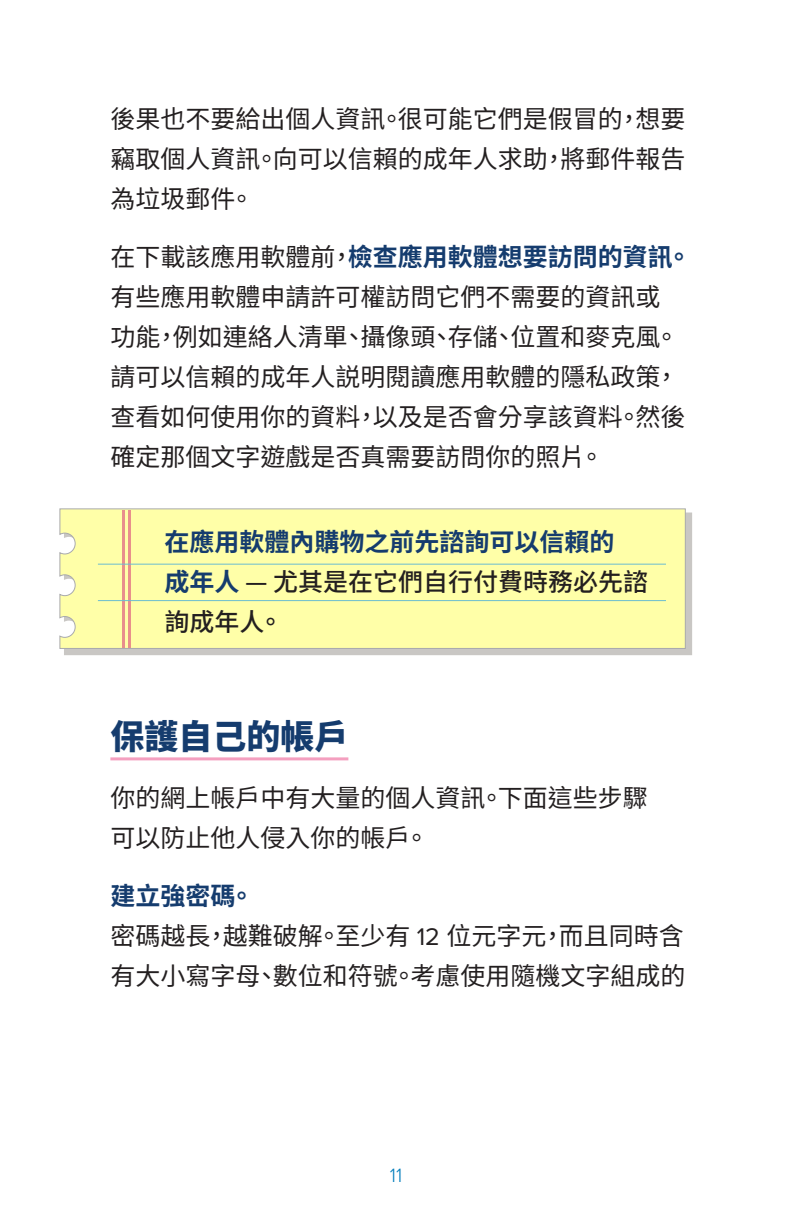
<style>
.page{position:relative;width:792px;height:1224px;background:#fff}
.page>*{position:absolute;margin:0;border:0;box-sizing:border-box;transform-origin:0 0}
.H2_-_Pink{font:800 34px "Source Han Sans TW";color:#153c6e}
.t1{font:25px/40px "Source Han Sans TW";color:#231f20}
.t2{font:700 25px/40px "Source Han Sans TW";color:#153c6e}
.t3{font:300 20px "Proxima Nova";color:#007dbb}
.s1{font-weight:700;color:#153c6e}
.s2{font-weight:500;color:#231f20}
.s3{font-family:"Proxima Nova"}
</style>
<div class="page">
<div style="left:64px;top:513px;width:628px;height:142px;background:#c9c7c4"></div>
<div style="left:59px;top:508px;width:627px;height:141px;background:#ffffa8"></div>
<hr style="left:128px;top:510px;width:3px;height:138px;background:#e88f8c">
<hr style="left:122px;top:510px;width:3px;height:138px;background:#e88f8c">
<hr style="left:98px;top:564px;width:568px;height:1px;background:#6bbdd1">
<hr style="left:98px;top:600px;width:568px;height:1px;background:#6bbdd1">
<hr style="left:110px;top:757px;width:238px;height:3px;background:#f49fbf">
<p class="t1" style="left:110px;top:99px;width:577px;text-align:justify">後果也不要給出個人資訊。很可能它們是假冒的，想要竊取個人資訊。向可以信賴的成年人求助，將郵件報告為垃圾郵件。</p>
<p class="t1" style="left:110px;top:237px;width:583px">在下載該應用軟體前，<span class="s1">檢查應用軟體想要訪問的資訊。</span>有些應用軟體申請許可權訪問它們不需要的資訊或<br>功能，例如連絡人清單、攝像頭、存儲、位置和麥克風。請可以信賴的成年人説明閱讀應用軟體的隱私政策，查看如何使用你的資料，以及是否會分享該資料。然後確定那個文字遊戲是否真需要訪問你的照片。</p>
<p class="t2" style="left:164px;top:522px;width:485px">在應用軟體內購物之前先諮詢可以信賴的<br>成年人 <span class="s2">— 尤其是在它們自行付費時務必先諮詢成年人。</span></p>
<p class="H2_-_Pink" style="left:110px;top:717px;width:239px">保護自己的帳戶</p>
<p class="t1" style="left:110px;top:778px;width:539px">你的網上帳戶中有大量的個人資訊。下面這些步驟可以防止他人侵入你的帳戶。</p>
<p class="t1" style="left:110px;top:876px;width:577px"><span class="s1">建立強密碼。<br></span>密碼越長，越難破解。至少有 <span class="s3">12</span> 位元字元，而且同時含有大小寫字母、數位和符號。考慮使用隨機文字組成的</p>
<p class="t3" style="left:390px;top:1164px;width:14px">11</p>
</div>
